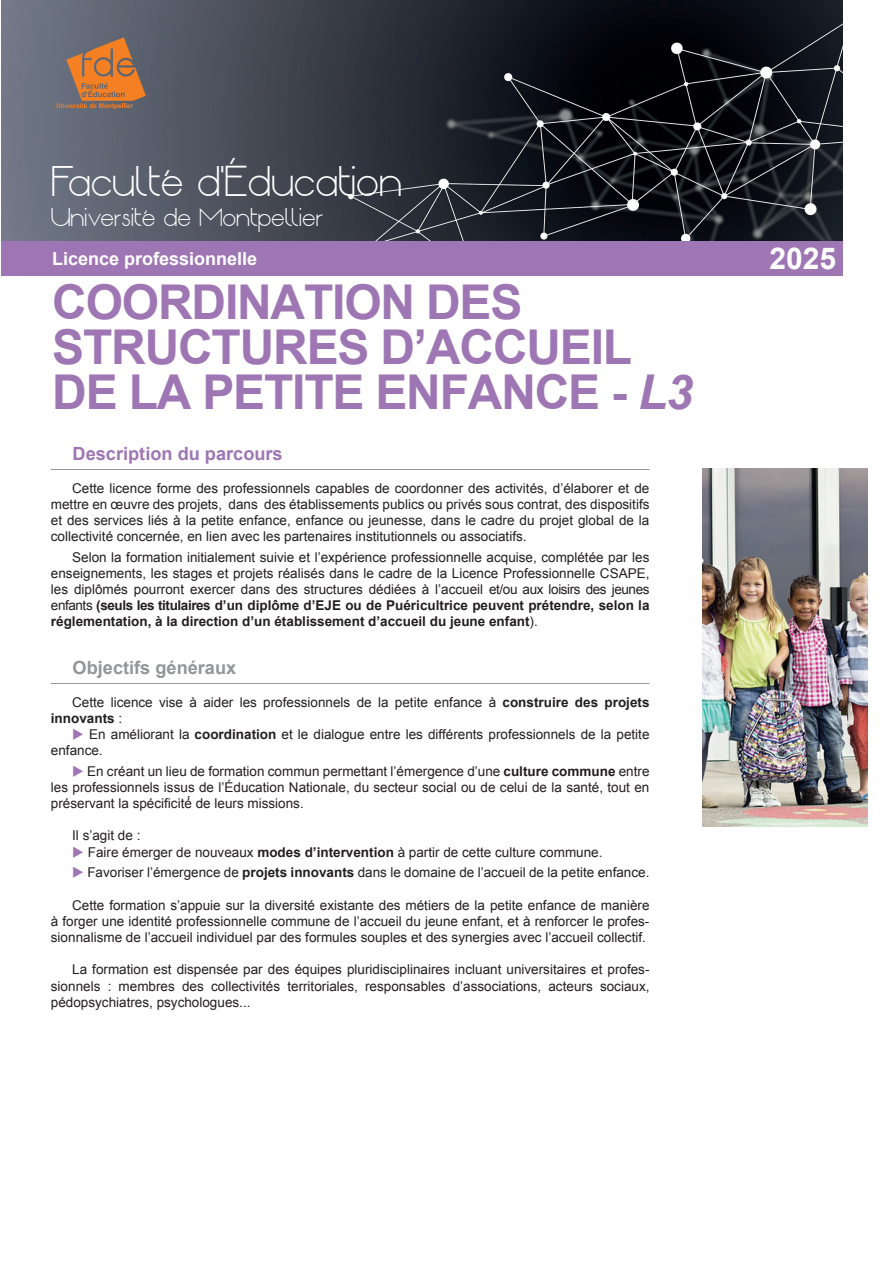
<style>
.page{position:relative;width:893px;height:1263px;background:#fff}
.page>*{position:absolute;margin:0;border:0;box-sizing:border-box;transform-origin:0 0}
.t1{font:700 48px "Arial";letter-spacing:-.025em;color:#9e76b3}
.t2{font:30px "Origin";letter-spacing:.02em;color:#fff}
.t3{font:700 30px "Arial";color:#fff}
.t4{font:700 18.15px "Arial";color:#9e76b3}
.t5{font:700 18.15px "Arial";color:#939598}
.t6{font:18px "Origin";letter-spacing:.02em;color:#fff}
.t7{font:700 18px "Arial";color:#fff}
.t8{font:13.5px/16.2px "Arial";color:#231f20;text-align:justify}
.s1{font-style:italic}
.s2{font-weight:700}
.s3{color:#9e76b3}
</style>
<div class="page">
<img style="left:1px;top:0;width:841px;height:241px">
<svg style="left:57px;top:37px;width:89px;height:72px;background:#a6724e"></svg>
<hr style="left:51px;top:469px;width:598px;height:1px;background:#939598">
<hr style="left:51px;top:683px;width:598px;height:1px;background:#939598">
<img style="left:702px;top:469px;width:165px;height:357px">
<div style="left:1px;top:241px;width:841px;height:34px;background:#9e76b3"></div>
<p class="t2" style="left:50px;top:158px;width:352px">Faculté d’Éducation</p>
<p class="t6" style="left:50px;top:203px;width:274px">Université de Montpellier</p>
<p class="t7" style="left:52px;top:247px;width:207px">Licence professionnelle</p>
<p class="t3" style="left:769px;top:239px;width:68px">2025</p>
<p class="t1" style="left:52px;top:270px;width:472px">COORDINATION DES</p>
<p class="t1" style="left:52px;top:315px;width:581px">STRUCTURES D’ACCUEIL</p>
<p class="t1" style="left:52px;top:360px;width:642px">DE LA PETITE ENFANCE - <span class="s1">L3</span></p>
<p class="t4" style="left:73px;top:442px;width:212px">Description du parcours</p>
<p class="t8" style="left:51px;top:480px;width:600px;text-indent:21px">Cette licence forme des professionnels capables de coordonner des activités, d’élaborer et de mettre en œuvre des projets, dans des établissements publics ou privés sous contrat, des dispositifs et des services liés à la petite enfance, enfance ou jeunesse, dans le cadre du projet global de la collectivité concernée, en lien avec les partenaires institutionnels ou associatifs.</p>
<p class="t8" style="left:51px;top:549px;width:600px;text-indent:21px">Selon la formation initialement suivie et l’expérience professionnelle acquise, complétée par les enseignements, les stages et projets réalisés dans le cadre de la Licence Professionnelle CSAPE, les diplômés pourront exercer dans des structures dédiées à l’accueil et/ou aux loisirs des jeunes enfants <span class="s2">(seuls les titulaires d’un diplôme d’EJE ou de Puéricultrice peuvent prétendre, selon la réglementation, à la direction d’un établissement d’accueil du jeune enfant</span>).</p>
<p class="t5" style="left:73px;top:656px;width:165px">Objectifs généraux</p>
<p class="t8" style="left:51px;top:694px;width:600px;text-indent:21px">Cette licence vise à aider les professionnels de la petite enfance à <span class="s2">construire des projets innovants</span> :</p>
<p class="t8" style="left:51px;top:726px;width:600px;text-indent:21px"><span class="s3">◆</span> En améliorant la <span class="s2">coordination</span> et le dialogue entre les différents professionnels de la petite enfance.</p>
<p class="t8" style="left:51px;top:763px;width:600px;text-indent:21px"><span class="s3">◆</span> En créant un lieu de formation commun permettant l’émergence d’une <span class="s2">culture commune</span> entre les professionnels issus de l’Éducation Nationale, du secteur social ou de celui de la santé, tout en préservant la spécificité́ de leurs missions.</p>
<p class="t8" style="left:72px;top:828px;width:70px">Il s’agit de :</p>
<p class="t8" style="left:72px;top:844px;width:532px"><span class="s3">◆</span> Faire émerger de nouveaux <span class="s2">modes d’intervention</span> à partir de cette culture commune.</p>
<p class="t8" style="left:72px;top:864px;width:579px"><span class="s3">◆</span> Favoriser l’émergence de <span class="s2">projets innovants</span> dans le domaine de l’accueil de la petite enfance.</p>
<p class="t8" style="left:51px;top:897px;width:600px;text-indent:21px">Cette formation s’appuie sur la diversité existante des métiers de la petite enfance de manière à forger une identité professionnelle commune de l’accueil du jeune enfant, et à renforcer le profes&shy;sionnalisme de l’accueil individuel par des formules souples et des synergies avec l’accueil collectif.</p>
<p class="t8" style="left:51px;top:961px;width:600px;text-indent:21px">La formation est dispensée par des équipes pluridisciplinaires incluant universitaires et profes&shy;sionnels : membres des collectivités territoriales, responsables d’associations, acteurs sociaux, pédopsychiatres, psychologues...</p>
</div>
